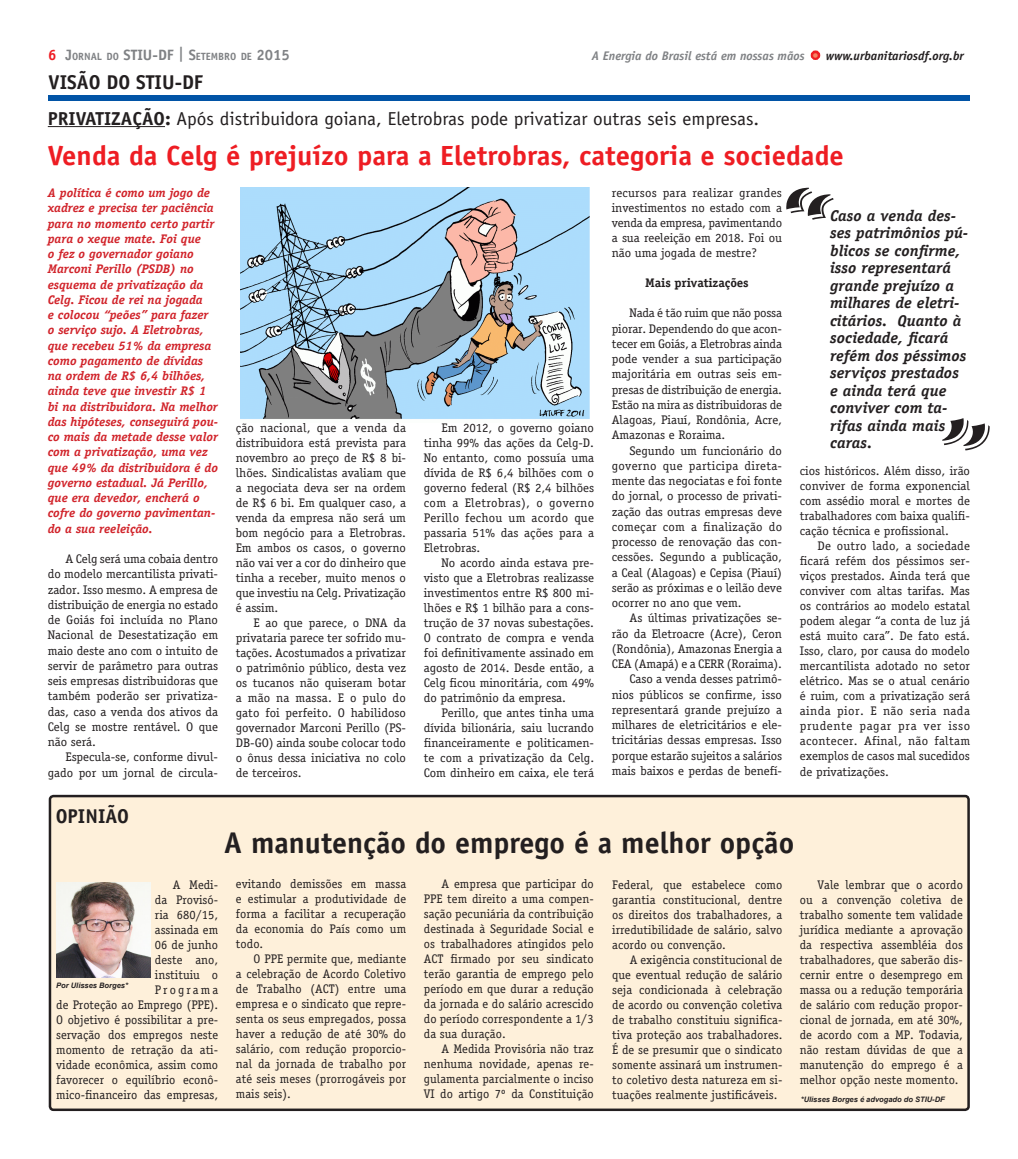
<style>
.page{position:relative;width:1018px;height:1159px;background:#fff}
.page>*{position:absolute;margin:0;border:0;box-sizing:border-box;transform-origin:0 0}
.t1{font:700 30px "Officina Sans Std";color:#231f20}
.Estilo_de_parágrafo{font:700 27.75px "Officina Sans";color:#ee1d23}
.RTERANCA_C_FIO{font:700 20px "Officina Sans";color:#231f20}
.RTERANCA_C_FIO-2{font:18.75px "Officina Sans";color:#231f20}
.AAtexto{font:italic 700 15.62px/17.5px "Officina Serif";color:#231f20}
.AAtexto-2{font:12.5px/15px "Officina Serif";color:#231f20;text-align:justify}
.AAtexto-3{font:italic 700 12.5px/15.2px "Officina Serif";letter-spacing:-.005em;color:#d1232a}
.t2{font:italic 700 12.5px "Officina Sans";color:#808285}
.AAtexto-4{font:700 12.5px "Officina Serif";letter-spacing:-.005em;color:#231f20}
.t3{font:700 10.5px "Officina Sans";color:#808285}
.t4{font:italic 700 7.5px "Arial";color:#231f20}
.s1{font-size:15px;color:#ee1d23}
.s2{font-size:15px}
.s3{color:#f48465}
.s4{color:#231f20}
.s5{font-weight:700}
</style>
<div class="page">
<div style="left:50px;top:796px;width:918px;height:314px;background:#fef0da;border-radius:4px"></div>
<div style="left:49px;top:795px;width:920px;height:316px;border:2px solid #231f20;border-radius:4px"></div>
<div style="left:810px;top:50px;width:10px;height:10px;border:5px solid #ee1d23;border-radius:50%"></div>
<hr style="left:48px;top:126px;width:117px;height:1px;background:#231f20">
<div style="left:48px;top:95px;width:921px;height:6px;background:#0154a6"></div>
<img style="left:56px;top:882px;width:95px;height:95px">
<img style="left:240px;top:188px;width:349px;height:231px">
<p class="t3" style="left:48px;top:50px;width:243px"><span class="s1">6</span> <span class="s2">J</span>ORNAL DO <span class="s2">STIU-DF | S</span>ETEMBRO DE <span class="s2">2015</span></p>
<p class="t2" style="left:591px;top:48px;width:373px">A Energia do Brasil está em nossas mãos <span class="s3">•</span> <span class="s4">www.urbanitariosdf.org.br</span></p>
<p class="RTERANCA_C_FIO" style="left:49px;top:69px;width:156px">VISÃO DO STIU-DF</p>
<p class="RTERANCA_C_FIO-2" style="left:48px;top:107px;width:712px"><span class="s5">PRIVATIZAÇÃO:</span> Após distribuidora goiana, Eletrobras pode privatizar outras seis empresas.</p>
<p class="Estilo_de_parágrafo" style="left:48px;top:139px;width:797px">Venda da Celg é prejuízo para a Eletrobras, categoria e sociedade</p>
<p class="AAtexto-3" style="left:48px;top:185px;width:172px">A política é como um jogo de xadrez e precisa ter paciência para no momento certo partir para o xeque mate. Foi que<br>o fez o governador goiano<br>Marconi Perillo (PSDB) no esquema de privatização da<br>Celg. Ficou de rei na jogada<br>e colocou “peões” para fazer o serviço sujo. A Eletrobras, que recebeu 51% da empresa como pagamento de dívidas na ordem de R$ 6,4 bilhões, ainda teve que investir R$ 1 bi na distribuidora. Na melhor das hipóteses, conseguirá pou&shy;co mais da metade desse valor com a privatização, uma vez que 49% da distribuidora é do governo estadual. Já Perillo, que era devedor, encherá o cofre do governo pavimentan&shy;do a sua reeleição.</p>
<p class="AAtexto-2" style="left:48px;top:551px;width:172px;text-indent:18px">A Celg será uma cobaia dentro do modelo mercantilista privati&shy;zador. Isso mesmo. A empresa de distribuição de energia no estado de Goiás foi incluída no Plano Nacional de Desestatização em maio deste ano com o intuito de servir de parâmetro para outras seis empresas distribuidoras que também poderão ser privatiza&shy;das, caso a venda dos ativos da Celg se mostre rentável. O que não será.</p>
<p class="AAtexto-2" style="left:48px;top:749px;width:172px;text-align:right">Especula-se, conforme divul&shy;gado por um jornal de circula-</p>
<p class="RTERANCA_C_FIO" style="left:56px;top:803px;width:75px">OPINIÃO</p>
<p class="AAtexto-2" style="left:236px;top:420px;width:172px">ção nacional, que a venda da distribuidora está prevista para novembro ao preço de R$ 8 bi&shy;lhões. Sindicalistas avaliam que a negociata deva ser na ordem de R$ 6 bi. Em qualquer caso, a venda da empresa não será um bom negócio para a Eletrobras.<br>Em ambos os casos, o governo não vai ver a cor do dinheiro que tinha a receber, muito menos o que investiu na Celg. Privatização é assim.</p>
<p class="AAtexto-2" style="left:236px;top:615px;width:172px;text-indent:18px">E ao que parece, o DNA da privataria parece ter sofrido mu&shy;tações. Acostumados a privatizar o patrimônio público, desta vez os tucanos não quiseram botar a mão na massa. E o pulo do gato foi perfeito. O habilidoso governador Marconi Perillo (PS-DB-GO) ainda soube colocar todo o ônus dessa iniciativa no colo de terceiros.</p>
<p class="AAtexto-2" style="left:423px;top:420px;width:172px;text-indent:18px">Em 2012, o governo goiano tinha 99% das ações da Celg-D.<br>No entanto, como possuía uma dívida de R$ 6,4 bilhões com o governo federal (R$ 2,4 bilhões com a Eletrobras), o governo Perillo fechou um acordo que passaria 51% das ações para a Eletrobras.</p>
<p class="AAtexto-2" style="left:423px;top:555px;width:172px;text-indent:18px">No acordo ainda estava pre&shy;visto que a Eletrobras realizasse investimentos entre R$ 800 mi&shy;lhões e R$ 1 bilhão para a cons&shy;trução de 37 novas subestações.<br>O contrato de compra e venda foi definitivamente assinado em agosto de 2014. Desde então, a Celg ficou minoritária, com 49% do patrimônio da empresa.</p>
<p class="AAtexto-2" style="left:423px;top:705px;width:172px;text-indent:18px">Perillo, que antes tinha uma dívida bilionária, saiu lucrando financeiramente e politicamen&shy;te com a privatização da Celg.<br>Com dinheiro em caixa, ele terá</p>
<p class="AAtexto-2" style="left:611px;top:185px;width:172px">recursos para realizar grandes investimentos no estado com a venda da empresa, pavimentando a sua reeleição em 2018. Foi ou não uma jogada de mestre?</p>
<p class="AAtexto-4" style="left:645px;top:275px;width:105px">Mais privatizações</p>
<p class="AAtexto-2" style="left:611px;top:306px;width:172px;text-indent:18px">Nada é tão ruim que não possa piorar. Dependendo do que acon&shy;tecer em Goiás, a Eletrobras ainda pode vender a sua participação majoritária em outras seis em&shy;presas de distribuição de energia.<br>Estão na mira as distribuidoras de Alagoas, Piauí, Rondônia, Acre, Amazonas e Roraima.</p>
<p class="AAtexto-2" style="left:611px;top:443px;width:172px;text-indent:18px">Segundo um funcionário do governo que participa direta&shy;mente das negociatas e foi fonte do jornal, o processo de privati&shy;zação das outras empresas deve começar com a finalização do processo de renovação das con&shy;cessões. Segundo a publicação, a Ceal (Alagoas) e Cepisa (Piauí) serão as próximas e o leilão deve ocorrer no ano que vem.</p>
<p class="AAtexto-2" style="left:611px;top:611px;width:172px;text-indent:18px">As últimas privatizações se&shy;rão da Eletroacre (Acre), Ceron (Rondônia), Amazonas Energia a CEA (Amapá) e a CERR (Roraima).</p>
<p class="AAtexto-2" style="left:611px;top:672px;width:172px;text-indent:18px">Caso a venda desses patrimô&shy;nios públicos se confirme, isso representará grande prejuízo a milhares de eletricitários e ele&shy;tricitárias dessas empresas. Isso porque estarão sujeitos a salários mais baixos e perdas de benefí-</p>
<p class="AAtexto" style="left:829px;top:207px;width:140px">Caso a venda des&shy;ses patrimônios pú&shy;blicos se confirme, isso representará grande prejuízo a milhares de eletri&shy;citários. Quanto à sociedade, ficará refém dos péssimos serviços prestados e ainda terá que conviver com ta&shy;rifas ainda mais caras.</p>
<p class="AAtexto-2" style="left:799px;top:463px;width:172px">cios históricos. Além disso, irão conviver de forma exponencial com assédio moral e mortes de</p>
<p class="AAtexto-2" style="left:799px;top:508px;width:172px">trabalhadores com baixa qualifi&shy;cação técnica e profissional.</p>
<p class="AAtexto-2" style="left:799px;top:538px;width:172px;text-indent:18px">De outro lado, a sociedade ficará refém dos péssimos ser&shy;viços prestados. Ainda terá que conviver com altas tarifas. Mas os contrários ao modelo estatal podem alegar “a conta de luz já está muito cara”. De fato está.<br>Isso, claro, por causa do modelo mercantilista adotado no setor elétrico. Mas se o atual cenário é ruim, com a privatização será ainda pior. E não seria nada prudente pagar pra ver isso acontecer. Afinal, não faltam exemplos de casos mal sucedidos</p>
<p class="AAtexto-2" style="left:799px;top:764px;width:90px">de privatizações.</p>
<p class="t1" style="left:224px;top:824px;width:571px">A manutenção do emprego é a melhor opção</p>
<p class="AAtexto-2" style="left:56px;top:877px;width:163px;text-align:right">A Medi-<br>da Provisó-<br>ria 680/15,<br>assinada em<br>06 de junho<br>deste ano,<br>instituiu o<br>Programa<br>de Proteção ao Emprego (PPE).<br>O objetivo é possibilitar a pre&shy;servação dos empregos neste momento de retração da ati&shy;vidade econômica, assim como favorecer o equilíbrio econô&shy;mico-financeiro das empresas,</p>
<p class="AAtexto-2" style="left:236px;top:876px;width:172px">evitando demissões em massa e estimular a produtividade de forma a facilitar a recuperação da economia do País como um todo.</p>
<p class="AAtexto-2" style="left:236px;top:951px;width:172px;text-indent:18px">O PPE permite que, mediante a celebração de Acordo Coletivo de Trabalho (ACT) entre uma empresa e o sindicato que repre&shy;senta os seus empregados, possa haver a redução de até 30% do salário, com redução proporcio&shy;nal da jornada de trabalho por até seis meses (prorrogáveis por mais seis).</p>
<p class="t4" style="left:56px;top:980px;width:73px">Por Ulisses Borges*</p>
<p class="AAtexto-2" style="left:424px;top:876px;width:171px;text-indent:18px">A empresa que participar do PPE tem direito a uma compen&shy;sação pecuniária da contribuição destinada à Seguridade Social e os trabalhadores atingidos pelo ACT firmado por seu sindicato terão garantia de emprego pelo período em que durar a redução da jornada e do salário acrescido do período correspondente a 1/3 da sua duração.</p>
<p class="AAtexto-2" style="left:424px;top:1041px;width:171px;text-indent:18px">A Medida Provisória não traz nenhuma novidade, apenas re&shy;gulamenta parcialmente o inciso VI do artigo 7º da Constituição</p>
<p class="AAtexto-2" style="left:612px;top:877px;width:172px">Federal, que estabelece como garantia constitucional, dentre os direitos dos trabalhadores, a irredutibilidade de salário, salvo acordo ou convenção.</p>
<p class="AAtexto-2" style="left:612px;top:952px;width:172px;text-indent:18px">A exigência constitucional de que eventual redução de salário seja condicionada à celebração de acordo ou convenção coletiva de trabalho constituiu significa&shy;tiva proteção aos trabalhadores.<br>É de se presumir que o sindicato somente assinará um instrumen&shy;to coletivo desta natureza em si&shy;tuações realmente justificáveis.</p>
<p class="AAtexto-2" style="left:799px;top:877px;width:164px;text-indent:18px">Vale lembrar que o acordo ou a convenção coletiva de trabalho somente tem validade jurídica mediante a aprovação da respectiva assembléia dos trabalhadores, que saberão dis&shy;cernir entre o desemprego em massa ou a redução temporária de salário com redução propor&shy;cional de jornada, em até 30%, de acordo com a MP. Todavia, não restam dúvidas de que a manutenção do emprego é a melhor opção neste momento.</p>
<p class="t4" style="left:800px;top:1094px;width:145px">*Ulisses Borges é advogado do STIU-DF</p>
</div>
